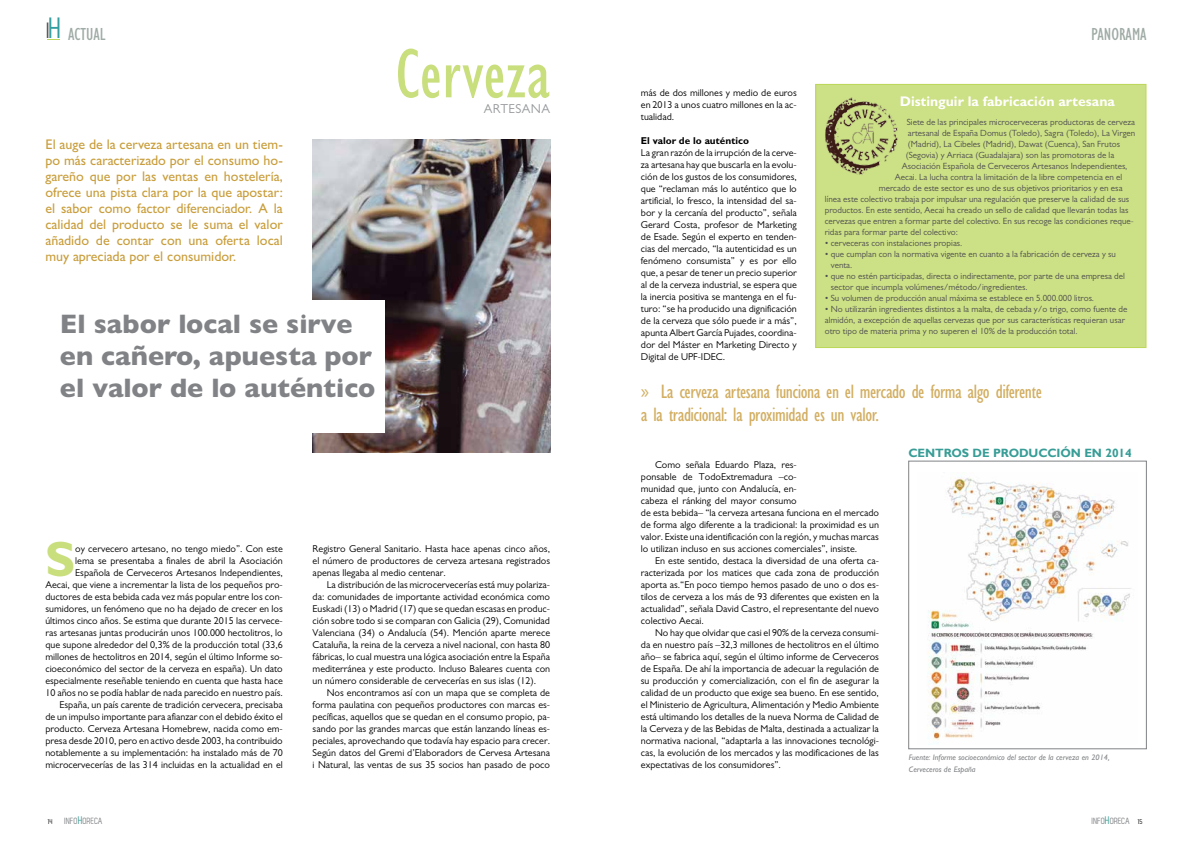
<style>
.page{position:relative;width:1191px;height:842px;background:#fff}
.page>*{position:absolute;margin:0;border:0;box-sizing:border-box;transform-origin:0 0}
.t1{font:condensed 72px "Gill Sans MT Pro";color:#c9de7d}
.t2{font:700 49.7px "Gill Sans MT Pro";color:#c9de7d}
.t3{font:800 27px/32.4px "Gill Sans MT Pro";color:#808285}
.t4{font:22.1px "Zag";color:#4c4f4b}
.t5{font:condensed 20px/23px "Gill Sans MT Pro";letter-spacing:-.02em;color:#d2ae61}
.t6{font:condensed 18px "Gill Sans MT Pro";color:#9faba5}
.t7{font:500 14px/16px "Gill Sans MT Pro";color:#c99e3c;text-align:justify}
.t8{font:700 14px "Gill Sans MT Pro";color:#fff}
.t9{font:13px "Gill Sans MT Pro";letter-spacing:.03em;color:#97999c}
.t10{font:700 12px "Gill Sans";letter-spacing:-.01em;color:#379d96}
.t11{font:10px/12px "Gill Sans MT Pro";color:#000;text-align:justify}
.t12{font:700 10px "Gill Sans MT Pro";color:#000}
.t13{font:9px/11px "Gill Sans MT Pro";color:#4d4d4f}
.t14{font:9px "Zag";color:#808285}
.t15{font:italic 500 8px/12px "Gill Sans MT Pro";color:#808285}
.t16{font:7px "Zag";color:#000}
.s1{font-size:29.3px;color:#339d9f}
.s2{font-family:"Myriad Pro";font-stretch:normal}
.s3{font-size:11px;color:#379d96}
.s4{font-size:7px;color:#000}
</style>
<div class="page">
<svg style="left:47px;top:39px;width:13px;height:1px"></svg>
<img style="left:313px;top:140px;width:237px;height:312px">
<div style="left:46px;top:300px;width:339px;height:132px;background:#fff"></div>
<div style="left:908px;top:461px;width:238px;height:288px;border:1px solid #808285"></div>
<img style="left:927px;top:477px;width:204px;height:266px">
<div style="left:815px;top:84px;width:331px;height:264px;background:#cce085"></div>
<div style="left:815px;top:84px;width:331px;height:264px;border:1px solid #bdd75a"></div>
<img style="left:825px;top:97px;width:73px;height:78px">
<h3 class="t4" style="left:47px;top:18px;width:17px">I<span class="s1">H</span></h3>
<h3 class="t6" style="left:68px;top:23px;width:39px">ACTUAL</h3>
<p class="t7" style="left:45px;top:137px;width:239px">El auge de la cerveza artesana en un tiem&shy;po más caracterizado por el consumo ho&shy;gareño que por las ventas en hostelería, ofrece una pista clara por la que apostar: el sabor como factor diferenciador. A la calidad del producto se le suma el valor añadido de contar con una oferta local muy apreciada por el consumidor.</p>
<h3 class="t3" style="left:60px;top:307px;width:317px">El sabor local se sirve en cañero, apuesta por el valor de lo auténtico</h3>
<h1 class="t1" style="left:396px;top:30px;width:156px">Cerveza</h1>
<h3 class="t9" style="left:484px;top:101px;width:68px">artesana</h3>
<h2 class="t2" style="left:45px;top:528px;width:31px">S</h2>
<p class="t11" style="left:45px;top:543px;width:239px;text-align:right">oy cervecero artesano, no tengo miedo”. Con este<br>lema se presentaba a finales de abril la Asociación Española de Cerveceros Artesanos Independientes,<br>Aecai, que viene a incrementar la lista de los pequeños pro&shy;ductores de esta bebida cada vez más popular entre los con&shy;sumidores, un fenómeno que no ha dejado de crecer en los últimos cinco años. Se estima que durante 2015 las cervece&shy;ras artesanas juntas producirán unos 100.000 hectolitros, lo que supone alrededor del 0,3% de la producción total (33,6 millones de hectolitros en 2014, según el último Informe so&shy;cioeconómico del sector de la cerveza en españa). Un dato especialmente reseñable teniendo en cuenta que hasta hace 10 años no se podía hablar de nada parecido en nuestro país.<br>España, un país carente de tradición cervecera, precisaba<br>de un impulso importante para afianzar con el debido éxito el producto. Cerveza Artesana Homebrew, nacida como em&shy;presa desde 2010, pero en activo desde 2003, ha contribuido notablemente a su implementación: ha instalado más de 70 microcervecerías de las 314 incluidas en la actualidad en el</p>
<p class="t11" style="left:313px;top:543px;width:239px">Registro General Sanitario. Hasta hace apenas cinco años, el número de productores de cerveza artesana registrados apenas llegaba al medio centenar.</p>
<p class="t11" style="left:313px;top:579px;width:239px;text-indent:14px">La distribución de las microcervecerías está muy polariza&shy;da: comunidades de importante actividad económica como Euskadi (13) o Madrid (17) que se quedan escasas en produc&shy;ción sobre todo si se comparan con Galicia (29), Comunidad Valenciana (34) o Andalucía (54). Mención aparte merece Cataluña, la reina de la cerveza a nivel nacional, con hasta 80 fábricas, lo cual muestra una lógica asociación entre la España mediterránea y este producto. Incluso Baleares cuenta con un número considerable de cervecerías en sus islas (12).</p>
<p class="t11" style="left:313px;top:687px;width:239px;text-indent:14px">N os encontramos así con un mapa que se completa de forma paulatina con pequeños productores con marcas es&shy;pecíficas, aquellos que se quedan en el consumo propio, pa&shy;sando por las grandes marcas que están lanzando líneas es&shy;peciales, aprovechando que todavía hay espacio para crecer.<br>Según datos del Gremi d’Elaboradors de Cervesa Artesana i N atural, las ventas de sus 35 socios han pasado de poco</p>
<p class="t11" style="left:641px;top:87px;width:157px">más de dos millones y medio de euros en 2013 a unos cuatro millones en la ac&shy;tualidad.</p>
<p class="t12" style="left:641px;top:134px;width:110px">El valor de lo auténtico</p>
<p class="t11" style="left:641px;top:147px;width:158px">La gran razón de la irrupción de la cerve&shy;za artesana hay que buscarla en la evolu&shy;ción de los gustos de los consumidores, que “reclaman más lo auténtico que lo artificial, lo fresco, la intensidad del sa&shy;bor y la cercanía del producto”, señala Gerard Costa, profesor de Marketing de Esade. Según el experto en tenden&shy;cias del mercado, “la autenticidad es un fenómeno consumista” y es por ello que, a pesar de tener un precio superior al de la cerveza industrial, se espera que la inercia positiva se mantenga en el fu&shy;turo: “se ha producido una dignificación de la cerveza que sólo puede ir a más”, apunta Albert García Pujades, coordina&shy;dor del Máster en Marketing Directo y Digital de UPF-IDEC.</p>
<h3 class="t6" style="left:1091px;top:23px;width:57px">PANORAMA</h3>
<h3 class="t8" style="left:899px;top:92px;width:217px">Distinguir la fabricación artesana</h3>
<p class="t13" style="left:906px;top:117px;width:230px">Siete de las principales microcerveceras productoras de cerveza</p>
<p class="t13" style="left:907px;top:128px;width:229px">artesanal de España Domus (Toledo), Sagra (Toledo), La Virgen</p>
<p class="t13" style="left:907px;top:139px;width:214px">(Madrid), La Cibeles (Madrid), Dawat (Cuenca), San Frutos</p>
<p class="t13" style="left:905px;top:150px;width:210px">(Segovia) y Arriaca (Guadalajara) son las promotoras de la</p>
<p class="t13" style="left:901px;top:161px;width:227px">Asociación Española de Cerveceros Artesanos Independientes,</p>
<p class="t13" style="left:894px;top:172px;width:229px">Aecai. La lucha contra la limitación de la libre competencia en el</p>
<p class="t13" style="left:878px;top:183px;width:245px">mercado de este sector es uno de sus objetivos prioritarios y en esa</p>
<p class="t13" style="left:824px;top:194px;width:306px">línea este colectivo trabaja por impulsar una regulación que preserve la calidad de sus</p>
<p class="t13" style="left:824px;top:205px;width:305px">productos. En este sentido, Aecai ha creado un sello de calidad que llevarán todas las</p>
<p class="t13" style="left:824px;top:216px;width:310px">cervezas que entren a formar parte del colectivo. En sus recoge las condiciones reque-</p>
<p class="t13" style="left:824px;top:227px;width:135px">ridas para formar parte del colectivo:</p>
<p class="t13" style="left:824px;top:238px;width:139px">• cerveceras con instalaciones propias.</p>
<p class="t13" style="left:831px;top:249px;width:287px;text-indent:-6px">• que cumplan con la normativa vigente en cuanto a la fabricación de cerveza y su venta.</p>
<p class="t13" style="left:831px;top:271px;width:296px;text-indent:-6px">• que no estén participadas, directa o indirectamente, por parte de una empresa del sector que incumpla volúmenes/método/ingredientes.</p>
<p class="t13" style="left:824px;top:293px;width:271px">• Su volumen de producción anual máxima se establece en 5.000.000 litros.</p>
<p class="t13" style="left:824px;top:304px;width:304px">• No utilizarán ingredientes distintos a la malta, de cebada y/o trigo, como fuente de almidón, a excepción de aquellas cervezas que por sus características requieran usar otro tipo de materia prima y no superen el 10% de la producción total.</p>
<h3 class="t5" style="left:641px;top:379px;width:402px"><span class="s2">»</span> La cerveza artesana funciona en el mercado de forma algo diferente a la tradicional: la proximidad es un valor.</h3>
<p class="t10" style="left:908px;top:446px;width:225px">CENTROS DE PRODUCCIÓN EN 2014</p>
<p class="t11" style="left:641px;top:459px;width:157px;text-indent:14px">Como señala Eduardo Plaza, res&shy;ponsable de TodoExtremadura –co&shy;munidad que, junto con Andalucía, en&shy;cabeza el ránking del mayor consumo</p>
<p class="t11" style="left:641px;top:507px;width:240px">de esta bebida– “la cerveza artesana funciona en el mercado de forma algo diferente a la tradicional: la proximidad es un valor. Existe una identificación con la región, y muchas marcas lo utilizan incluso en sus acciones comerciales”, insiste.</p>
<p class="t11" style="left:641px;top:555px;width:240px;text-indent:14px">En este sentido, destaca la diversidad de una oferta ca&shy;racterizada por los matices que cada zona de producción aporta as.“En poco tiempo hemos pasado de uno o dos es&shy;tilos de cerveza a los más de 93 diferentes que existen en la actualidad”, señala David Castro, el representante del nuevo colectivo Aecai.</p>
<p class="t11" style="left:641px;top:627px;width:240px;text-indent:14px">No hay que olvidar que casi el 90% de la cerveza consumi&shy;da en nuestro país –32,3 millones de hectolitros en el último año– se fabrica aquí, según el último informe de Cerveceros de España. De ahí la importancia de adecuar la regulación de su producción y comercialización, con el fin de asegurar la calidad de un producto que exige sea bueno. En ese sentido, el Ministerio de Agricultura, Alimentación y Medio Ambiente está ultimando los detalles de la nueva Norma de Calidad de la Cerveza y de las Bebidas de Malta, destinada a actualizar la normativa nacional, “adaptarla a las innovaciones tecnológi&shy;cas, la evolución de los mercados y las modificaciones de las expectativas de los consumidores”.</p>
<p class="t15" style="left:909px;top:751px;width:202px">Fuente: Informe socioeconómico del sector de la cerveza en 2014,<br>Cerveceros de España</p>
<p class="t16" style="left:48px;top:818px;width:6px">14</p>
<p class="t14" style="left:65px;top:816px;width:40px">INFO<span class="s3">H</span>ORECA</p>
<p class="t14" style="left:1091px;top:816px;width:52px">INFO<span class="s3">H</span>ORECA <span class="s4">15</span></p>
</div>
